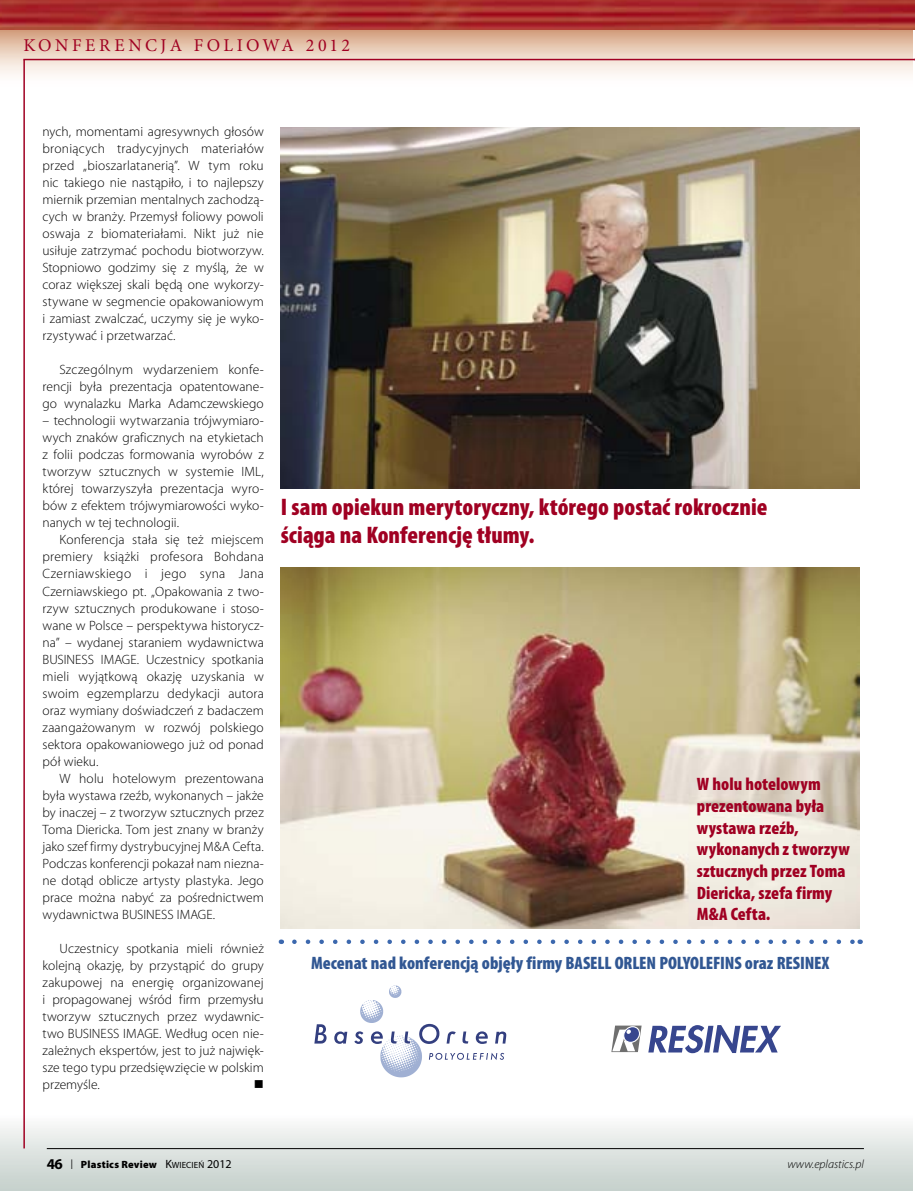
<style>
.page{position:relative;width:915px;height:1191px;background:#fff}
.page>*{position:absolute;margin:0;border:0;box-sizing:border-box;transform-origin:0 0}
.p20_foto{font:900 condensed 24px/28.8px "Myriad Pro";color:#a00022}
.p20_foto-2{font:900 condensed 18px/21.6px "Myriad Pro";letter-spacing:.005em;color:#a00022}
.p21_foto2{font:900 condensed 18px "Myriad Pro";color:#315793}
.p22_pagina{font:18px "Minion Pro";letter-spacing:.18em;color:#a00022}
.p05_text{font:300 13.5px/17px "Myriad Pro";letter-spacing:.005em;color:#000;text-align:justify}
.p05_text-2{font:13.5px "Wingdings";color:#000}
.t1{font:italic 300 12px "Myriad Pro";color:#000}
.t2{font:900 10.5px "Myriad Pro";letter-spacing:.02em;color:#000}
.s1{font-weight:700;font-size:15px}
.s2{font-weight:300;font-size:13.5px}
.s3{font-weight:400;font-size:12px}
.s4{font-weight:400;font-size:9px}
</style>
<div class="page">
<svg style="left:0;top:30px;width:912px;height:45px;background:#e9cdbc"></svg>
<div style="left:0;top:1114px;width:912px;height:77px;background:linear-gradient(to bottom,#fcfcfb,#c3cec9)"></div>
<hr style="left:47px;top:1148px;width:816px;height:1px;background:#000">
<hr style="left:23px;top:59px;width:891px;height:1px;background:#a00022">
<hr style="left:23px;top:60px;width:2px;height:1088px;background:#a00022">
<img style="left:0;top:0;width:914px;height:30px">
<img style="left:281px;top:128px;width:578px;height:360px">
<img style="left:281px;top:568px;width:578px;height:360px">
<svg style="left:314px;top:985px;width:192px;height:92px"></svg>
<svg style="left:611px;top:1025px;width:30px;height:27px"></svg>
<svg style="left:648px;top:1025px;width:132px;height:28px"></svg>
<svg style="left:294px;top:939px;width:558px;height:5px"></svg>
<p class="p22_pagina" style="left:23px;top:33px;width:328px">KONFERENCJA FOLIOWA 2012</p>
<p class="p05_text" style="left:43px;top:123px;width:223px">nych, momentami agresywnych głosów broniących tradycyjnych materiałów przed „bioszarlatanerią”. W tym roku nic takiego nie nastąpiło, i to najlepszy miernik przemian mentalnych zachodzą&shy;cych w branży. Przemysł foliowy powoli oswaja z biomateriałami. Nikt już nie usiłuje zatrzymać pochodu biotworzyw.<br>Stopniowo godzimy się z myślą, że w coraz większej skali będą one wykorzy&shy;stywane w segmencie opakowaniowym i zamiast zwalczać, uczymy się je wyko&shy;rzystywać i przetwarzać.</p>
<p class="p05_text" style="left:43px;top:361px;width:223px;text-indent:17px">Szczególnym wydarzeniem konfe&shy;rencji była prezentacja opatentowane&shy;go wynalazku Marka Adamczewskiego</p>
<p class="p05_text" style="left:43px;top:412px;width:223px">– technologii wytwarzania trójwymiaro&shy;wych znaków graficznych na etykietach z folii podczas formowania wyrobów z tworzyw sztucznych w systemie IML, której towarzyszyła prezentacja wyro&shy;bów z efektem trójwymiarowości wyko&shy;nanych w tej technologii.</p>
<p class="p05_text" style="left:43px;top:532px;width:223px;text-indent:17px">Konferencja stała się też miejscem premiery książki profesora Bohdana Czerniawskiego i jego syna Jana Czerniawskiego pt. „Opakowania z two&shy;rzyw sztucznych produkowane i stoso&shy;wane w Polsce – perspektywa historycz&shy;na” – wydanej staraniem wydawnictwa BUSINESS IMAGE. Uczestnicy spotkania mieli wyjątkową okazję uzyskania w swoim egzemplarzu dedykacji autora oraz wymiany doświadczeń z badaczem zaangażowanym w rozwój polskiego sektora opakowaniowego już od ponad pół wieku.</p>
<p class="p05_text" style="left:43px;top:770px;width:223px;text-indent:17px">W holu hotelowym prezentowana była wystawa rzeźb, wykonanych – jakże by inaczej – z tworzyw sztucznych przez Toma Diericka. Tom jest znany w branży jako szef firmy dystrybucyjnej M&amp;A Cefta.<br>Podczas konferencji pokazał nam niezna&shy;ne dotąd oblicze artysty plastyka. Jego prace można nabyć za pośrednictwem wydawnictwa BUSINESS IMAGE.</p>
<p class="p05_text" style="left:43px;top:940px;width:223px;text-indent:17px">Uczestnicy spotkania mieli również kolejną okazję, by przystąpić do grupy zakupowej na energię organizowanej i propagowanej wśród firm przemysłu tworzyw sztucznych przez wydawnic&shy;two BUSINESS IMAGE. Według ocen nie&shy;zależnych ekspertów, jest to już najwięk&shy;sze tego typu przedsięwzięcie w polskim przemyśle.</p>
<p class="p05_text-2" style="left:254px;top:1076px;width:12px">■</p>
<p class="p20_foto" style="left:281px;top:492px;width:488px">I sam opiekun merytoryczny, którego postać rokrocznie ściąga na Konferencję tłumy.</p>
<p class="p20_foto-2" style="left:696px;top:774px;width:155px">W holu hotelowym prezentowana była wystawa rzeźb, wykonanych z tworzyw sztucznych przez Toma<br>Diericka, szefa firmy<br>M&amp;A Cefta.</p>
<p class="p21_foto2" style="left:311px;top:952px;width:519px">Mecenat nad konferencją objęły firmy BASELL ORLEN POLYOLEFINS oraz RESINEX</p>
<p class="t2" style="left:47px;top:1158px;width:186px"><span class="s1">46</span> <span class="s2">l</span> Plastics Review <span class="s3">K</span><span class="s4">WIECIEŃ</span> <span class="s3">2012</span></p>
<p class="t1" style="left:787px;top:1157px;width:78px">www.eplastics.pl</p>
</div>
